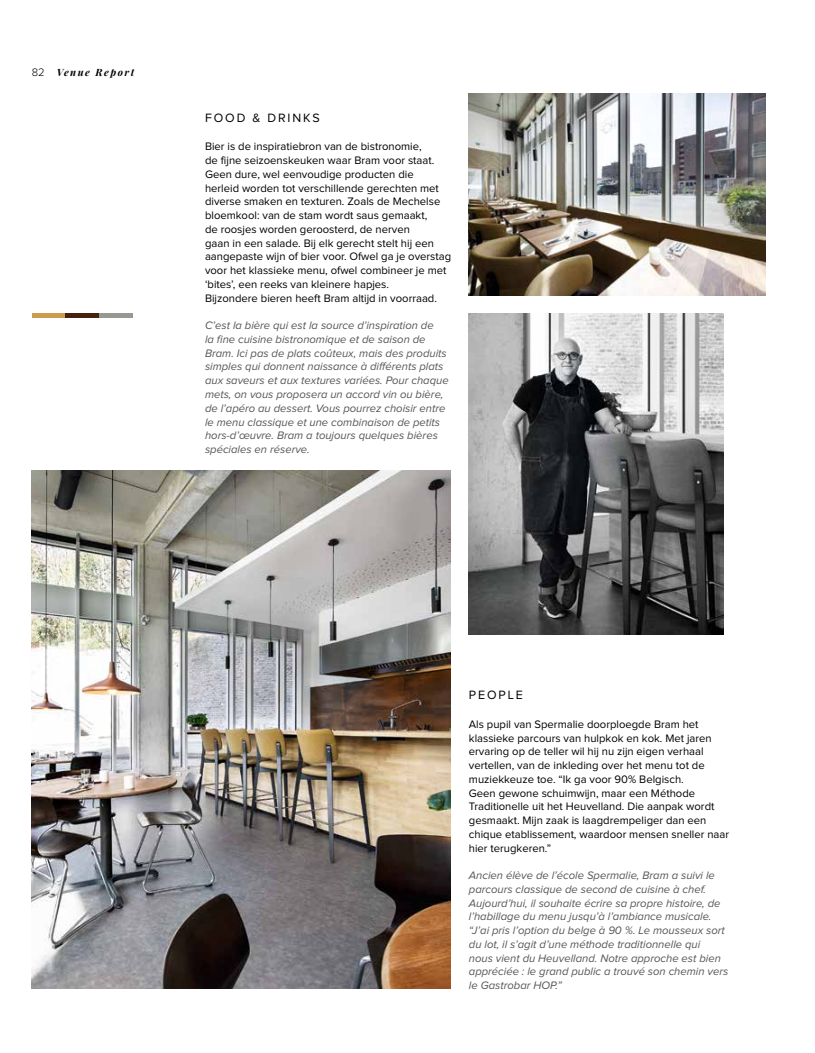
<style>
.page{position:relative;width:815px;height:1053px;background:#fff}
.page>*{position:absolute;margin:0;border:0;box-sizing:border-box;transform-origin:0 0}
.t1{font:12.5px "Proxima Nova";letter-spacing:.15em;color:#000}
.t2{font:11.25px/13.8px "Proxima Nova";color:#000}
.t3{font:italic 11.25px/13.8px "Proxima Nova";color:#565655}
.t4{font:italic 700 10px "Playfair Display";letter-spacing:.15em;color:#000}
.s1{font-family:"Proxima Nova";font-weight:300;font-style:normal;font-size:11.25px}
</style>
<div class="page">
<img style="left:469px;top:93px;width:296px;height:203px">
<img style="left:32px;top:471px;width:418px;height:517px">
<img style="left:469px;top:313px;width:254px;height:321px">
<div style="left:32px;top:313px;width:33px;height:5px;background:#cc9b4b"></div>
<div style="left:65px;top:313px;width:34px;height:5px;background:#46210e"></div>
<div style="left:99px;top:313px;width:33px;height:5px;background:#979890"></div>
<p class="t4" style="left:32px;top:65px;width:104px"><span class="s1">82</span> Venue Report</p>
<p class="t1" style="left:205px;top:112px;width:116px">FOOD &amp; DRINKS</p>
<p class="t2" style="left:205px;top:140px;width:248px">Bier is de inspiratiebron van de bistronomie,<br>de fijne seizoenskeuken waar Bram voor staat.<br>Geen dure, wel eenvoudige producten die<br>herleid worden tot verschillende gerechten met diverse smaken en texturen. Zoals de Mechelse bloemkool: van de stam wordt saus gemaakt,<br>de roosjes worden geroosterd, de nerven<br>gaan in een salade. Bij elk gerecht stelt hij een aangepaste wijn of bier voor. Ofwel ga je overstag voor het klassieke menu, ofwel combineer je met ‘bites’, een reeks van kleinere hapjes.<br>Bijzondere bieren heeft Bram altijd in voorraad.</p>
<p class="t3" style="left:205px;top:319px;width:245px">C’est la bière qui est la source d’inspiration de<br>la fine cuisine bistronomique et de saison de Bram. Ici pas de plats coûteux, mais des produits simples qui donnent naissance à différents plats aux saveurs et aux textures variées. Pour chaque mets, on vous proposera un accord vin ou bière, de l’apéro au dessert. Vous pourrez choisir entre le menu classique et une combinaison de petits hors-d’œuvre. Bram a toujours quelques bières spéciales en réserve.</p>
<p class="t1" style="left:469px;top:689px;width:56px">PEOPLE</p>
<p class="t2" style="left:469px;top:717px;width:262px">Als pupil van Spermalie doorploegde Bram het klassieke parcours van hulpkok en kok. Met jaren ervaring op de teller wil hij nu zijn eigen verhaal vertellen, van de inkleding over het menu tot de muziekkeuze toe. “Ik ga voor 90% Belgisch.<br>Geen gewone schuimwijn, maar een Méthode Traditionelle uit het Heuvelland. Die aanpak wordt gesmaakt. Mijn zaak is laagdrempeliger dan een chique etablissement, waardoor mensen sneller naar hier terugkeren.”</p>
<p class="t3" style="left:469px;top:868px;width:261px">Ancien élève de l’école Spermalie, Bram a suivi le parcours classique de second de cuisine à chef.<br>Aujourd’hui, il souhaite écrire sa propre histoire, de l’habillage du menu jusqu’à l’ambiance musicale. “J’ai pris l’option du belge à 90 %. Le mousseux sort du lot, il s’agit d’une méthode traditionnelle qui<br>nous vient du Heuvelland. Notre approche est bien appréciée : le grand public a trouvé son chemin vers le Gastrobar HOP.”</p>
</div>
